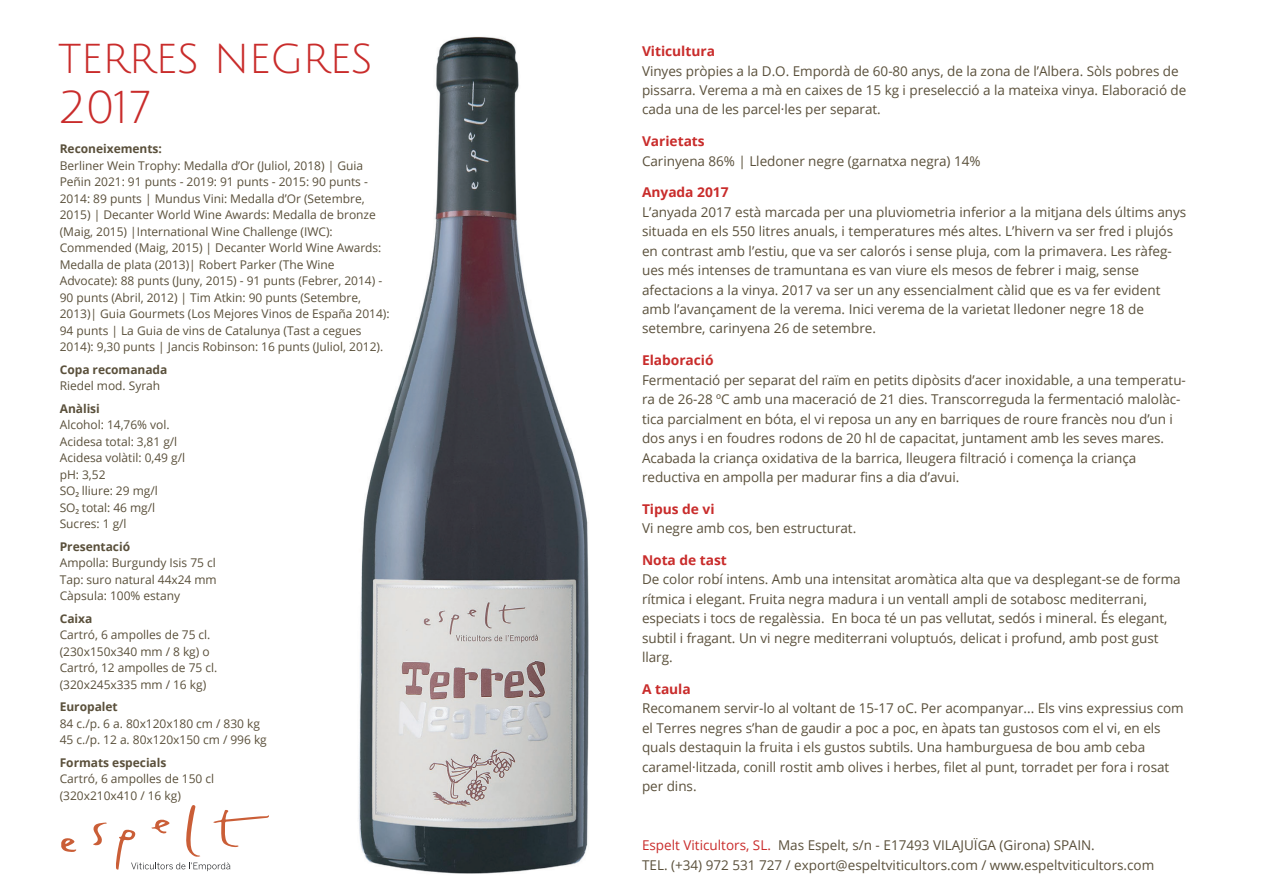
<style>
.page{position:relative;width:1263px;height:893px;background:#fff}
.page>*{position:absolute;margin:0;border:0;box-sizing:border-box;transform-origin:0 0}
.t1{font:45px/49.5px "Julius Sans One";letter-spacing:-.015em;color:#c92c2b}
.t2{font:13.5px/19.5px "Open Sans";letter-spacing:-.005em;color:#5a503b}
.t3{font:700 13.5px "Open Sans";letter-spacing:-.005em;color:#c92c2b}
.t4{font:12px/16.5px "Open Sans";letter-spacing:-.005em;color:#5a503b}
.t5{font:700 12px "Open Sans";letter-spacing:-.005em;color:#5a503b}
.s1{font-family:"Myriad Pro"}
.s2{color:#c92c2b}
</style>
<div class="page">
<img style="left:207px;top:36px;width:382px;height:838px">
<svg style="left:93px;top:822px;width:14px;height:23px"></svg>
<svg style="left:61px;top:838px;width:15px;height:14px"></svg>
<svg style="left:116px;top:805px;width:153px;height:66px"></svg>
<h1 class="t1" style="left:58px;top:34px;width:316px">TERRES NEGRES<br>2017</h1>
<p class="t5" style="left:60px;top:141px;width:104px">Reconeixements:</p>
<p class="t4" style="left:60px;top:157px;width:331px">Berliner Wein Trophy: Medalla d’Or (Juliol, 2018) | Guia Peñin 2021: 91 punts - 2019: 91 punts - 2015: 90 punts - 2014: 89 punts | Mundus Vini: Medalla d’Or (Setembre, 2015) | Decanter World Wine Awards: Medalla de bronze (Maig, 2015) |International Wine Challenge (IWC):<br>Commended (Maig, 2015) | Decanter World Wine Awards:<br>Medalla de plata (2013)| Robert Parker (The Wine Advocate): 88 punts (Juny, 2015) - 91 punts (Febrer, 2014) - 90 punts (Abril, 2012) | Tim Atkin: 90 punts (Setembre, 2013)| Guia Gourmets (Los Mejores Vinos de España 2014):<br>94 punts | La Guia de vins de Catalunya (Tast a cegues 2014): 9,30 punts | Jancis Robinson: 16 punts (Juliol, 2012).</p>
<p class="t5" style="left:60px;top:361px;width:109px">Copa recomanada</p>
<p class="t4" style="left:60px;top:377px;width:102px">Riedel mod. Syrah</p>
<p class="t5" style="left:60px;top:400px;width:42px">Anàlisi</p>
<p class="t4" style="left:60px;top:416px;width:127px">Alcohol: 14,76% vol.<br>Acidesa total: 3,81 g/l<br>Acidesa volàtil: 0,49 g/l pH: 3,52<br>SO<span class="s1">2</span> lliure: 29 mg/l<br>SO<span class="s1">2</span> total: 46 mg/l<br>Sucres: 1 g/l</p>
<p class="t5" style="left:60px;top:538px;width:72px">Presentació</p>
<p class="t4" style="left:60px;top:554px;width:158px;text-align:justify">Ampolla: Burgundy Isis 75 cl Tap: suro natural 44x24 mm Càpsula: 100% estany</p>
<p class="t5" style="left:60px;top:610px;width:34px">Caixa</p>
<p class="t4" style="left:60px;top:626px;width:159px">Cartró, 6 ampolles de 75 cl. (230x150x340 mm / 8 kg) o<br>Cartró, 12 ampolles de 75 cl. (320x245x335 mm / 16 kg)</p>
<p class="t5" style="left:60px;top:699px;width:59px">Europalet</p>
<p class="t4" style="left:60px;top:715px;width:209px">84 c./p. 6 a. 80x120x180 cm / 830 kg<br>45 c./p. 12 a. 80x120x150 cm / 996 kg</p>
<p class="t5" style="left:60px;top:754px;width:108px">Formats especials</p>
<p class="t4" style="left:60px;top:770px;width:156px">Cartró, 6 ampolles de 150 cl (320x210x410 / 16 kg)</p>
<p class="t3" style="left:642px;top:42px;width:74px">Viticultura</p>
<p class="t2" style="left:642px;top:61px;width:546px">Vinyes pròpies a la D.O. Empordà de 60-80 anys, de la zona de l’Albera. Sòls pobres de pissarra. Verema a mà en caixes de 15 kg i preselecció a la mateixa vinya. Elaboració de cada una de les parcel·les per separat.</p>
<p class="t3" style="left:642px;top:132px;width:64px">Varietats</p>
<p class="t2" style="left:642px;top:151px;width:340px">Carinyena 86% | Lledoner negre (garnatxa negra) 14%</p>
<p class="t3" style="left:642px;top:183px;width:88px">Anyada 2017</p>
<p class="t2" style="left:642px;top:202px;width:546px">L’anyada 2017 està marcada per una pluviometria inferior a la mitjana dels últims anys situada en els 550 litres anuals, i temperatures més altes. L’hivern va ser fred i plujós en contrast amb l’estiu, que va ser calorós i sense pluja, com la primavera. Les ràfeg&shy;ues més intenses de tramuntana es van viure els mesos de febrer i maig, sense afectacions a la vinya. 2017 va ser un any essencialment càlid que es va fer evident amb l’avançament de la verema. Inici verema de la varietat lledoner negre 18 de setembre, carinyena 26 de setembre.</p>
<p class="t3" style="left:642px;top:351px;width:73px">Elaboració</p>
<p class="t2" style="left:642px;top:370px;width:545px">Fermentació per separat del raïm en petits dipòsits d’acer inoxidable, a una temperatu&shy;ra de 26-28 ºC amb una maceració de 21 dies. Transcorreguda la fermentació malolàc&shy;tica parcialment en bóta, el vi reposa un any en barriques de roure francès nou d’un i dos anys i en foudres rodons de 20 hl de capacitat, juntament amb les seves mares.<br>Acabada la criança oxidativa de la barrica, lleugera filtració i comença la criança reductiva en ampolla per madurar fins a dia d’avui.</p>
<p class="t3" style="left:642px;top:499px;width:74px">Tipus de vi</p>
<p class="t2" style="left:642px;top:518px;width:216px">Vi negre amb cos, ben estructurat.</p>
<p class="t3" style="left:642px;top:550px;width:86px">Nota de tast</p>
<p class="t2" style="left:642px;top:569px;width:540px">De color robí intens. Amb una intensitat aromàtica alta que va desplegant-se de forma rítmica i elegant. Fruita negra madura i un ventall ampli de sotabosc mediterrani, especiats i tocs de regalèssia. En boca té un pas vellutat, sedós i mineral. És elegant, subtil i fragant. Un vi negre mediterrani voluptuós, delicat i profund, amb post gust llarg.</p>
<p class="t3" style="left:642px;top:679px;width:50px">A taula</p>
<p class="t2" style="left:642px;top:698px;width:543px">Recomanem servir-lo al voltant de 15-17 oC. Per acompanyar... Els vins expressius com el Terres negres s’han de gaudir a poc a poc, en àpats tan gustosos com el vi, en els quals destaquin la fruita i els gustos subtils. Una hamburguesa de bou amb ceba caramel·litzada, conill rostit amb olives i herbes, filet al punt, torradet per fora i rosat per dins.</p>
<p class="t2" style="left:642px;top:835px;width:514px"><span class="s2">Espelt Viticultors, SL.</span> Mas Espelt, s/n - E17493 VILAJUÏGA (Girona) SPAIN.<br>TEL. (+34) 972 531 727 / export@espeltviticultors.com / www.espeltviticultors.com</p>
</div>
